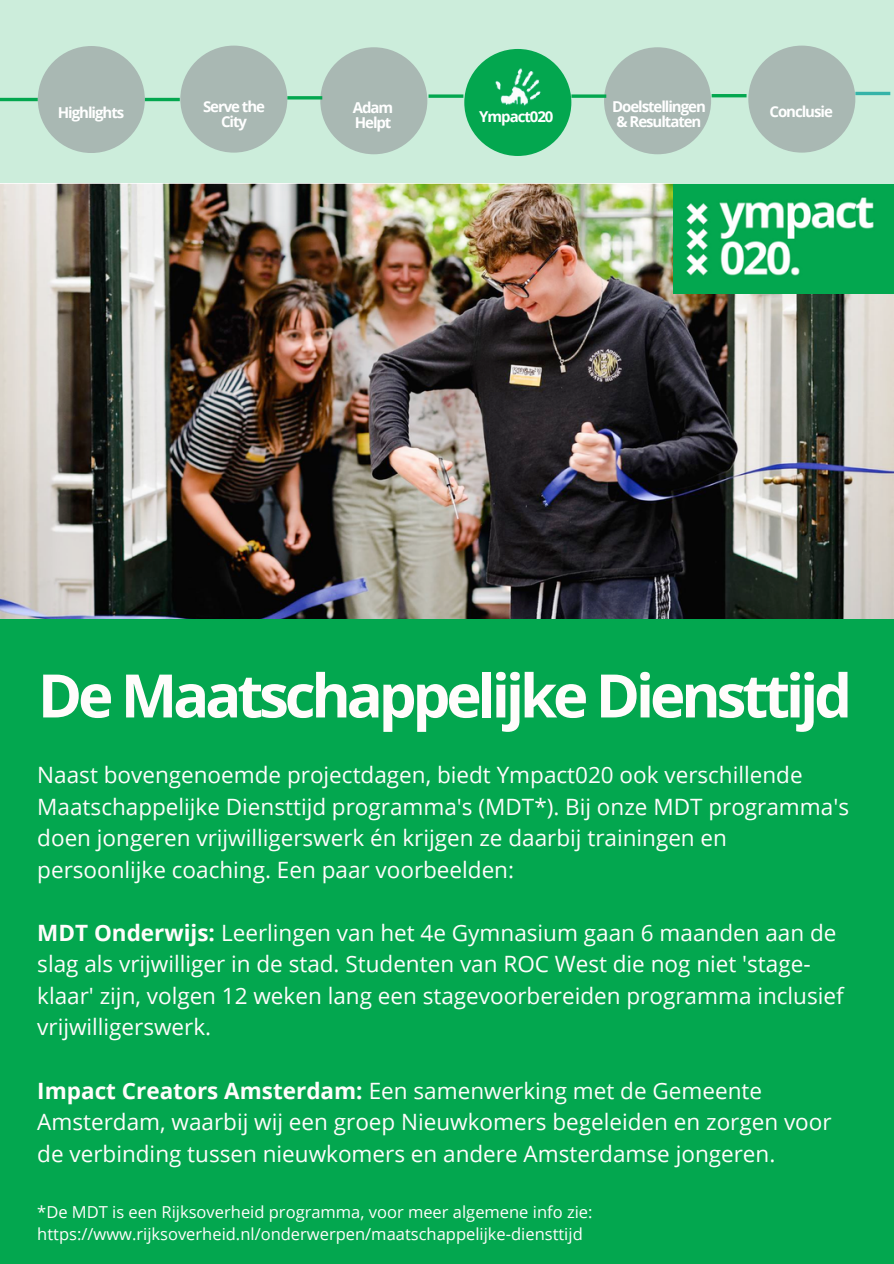
<style>
.page{position:relative;width:894px;height:1264px;background:#fff}
.page>*{position:absolute;margin:0;border:0;box-sizing:border-box;transform-origin:0 0}
.t1{font:700 60px "Open Sans";letter-spacing:-.07em;color:#fffcfb}
.t2{font:22.5px/31.5px "Open Sans";color:#fffcfb}
.t3{font:16.5px/22.5px "Open Sans";color:#fffcfb}
.t4{font:700 15px/14.7px "Open Sans";letter-spacing:-.07em;color:#fff}
.s1{font-weight:700}
</style>
<div class="page">
<div style="left:0;top:0;width:893px;height:1263px;background:#03a74f"></div>
<img style="left:0;top:183px;width:893px;height:435px">
<img style="left:673px;top:183px;width:219px;height:110px">
<div style="left:0;top:0;width:893px;height:183px;background:#cceddb"></div>
<hr style="left:855px;top:92px;width:35px;height:3px;background:#35b3a8">
<hr style="left:0;top:98px;width:38px;height:3px;background:#03a74f">
<div style="left:38px;top:46px;width:107px;height:107px;background:#a9b8b3;border-radius:50%"></div>
<div style="left:180px;top:46px;width:107px;height:106px;background:#a9b8b3;border-radius:50%"></div>
<div style="left:320px;top:47px;width:107px;height:107px;background:#a9b8b3;border-radius:50%"></div>
<div style="left:464px;top:49px;width:107px;height:107px;background:#03a74f;border-radius:50%"></div>
<div style="left:604px;top:47px;width:106px;height:107px;background:#a9b8b3;border-radius:50%"></div>
<div style="left:748px;top:46px;width:107px;height:106px;background:#a9b8b3;border-radius:50%"></div>
<img style="left:495px;top:59px;width:55px;height:47px">
<hr style="left:287px;top:96px;width:35px;height:3px;background:#03a74f">
<svg style="left:428px;top:94px;width:35px;height:4px"></svg>
<svg style="left:571px;top:94px;width:35px;height:4px"></svg>
<hr style="left:711px;top:94px;width:35px;height:3px;background:#03a74f">
<hr style="left:145px;top:98px;width:35px;height:3px;background:#03a74f">
<p class="t4" style="left:58px;top:105px;width:68px">Highlights</p>
<p class="t4" style="left:203px;top:99px;width:64px;text-align:center">Serve the<br>City</p>
<p class="t4" style="left:479px;top:108px;width:76px">Ympact020</p>
<p class="t4" style="left:612px;top:99px;width:95px">Doelstellingen &amp; Resultaten</p>
<p class="t4" style="left:769px;top:104px;width:65px">Conclusie</p>
<p class="t4" style="left:353px;top:100px;width:42px">Adam<br>Helpt</p>
<h1 class="t1" style="left:38px;top:653px;width:815px">De Maatschappelijke Diensttijd</h1>
<p class="t2" style="left:37px;top:758px;width:813px">Naast bovengenoemde projectdagen, biedt Ympact020 ook verschillende Maatschappelijke Diensttijd programma's (MDT*). Bij onze MDT programma's doen jongeren vrijwilligerswerk én krijgen ze daarbij trainingen en persoonlijke coaching. Een paar voorbeelden:</p>
<p class="t2" style="left:37px;top:916px;width:807px"><span class="s1">MDT Onderwijs:</span> Leerlingen van het 4e Gymnasium gaan 6 maanden aan de slag als vrijwilliger in de stad. Studenten van ROC West die nog niet 'stage&shy;klaar' zijn, volgen 12 weken lang een stagevoorbereiden programma inclusief vrijwilligerswerk.</p>
<p class="t2" style="left:37px;top:1073px;width:795px"><span class="s1">Impact Creators Amsterdam:</span> Een samenwerking met de Gemeente<br>Amsterdam, waarbij wij een groep Nieuwkomers begeleiden en zorgen voor de verbinding tussen nieuwkomers en andere Amsterdamse jongeren.</p>
<p class="t3" style="left:37px;top:1200px;width:556px">*De MDT is een Rijksoverheid programma, voor meer algemene info zie: https://www.rijksoverheid.nl/onderwerpen/maatschappelijke-diensttijd</p>
</div>
